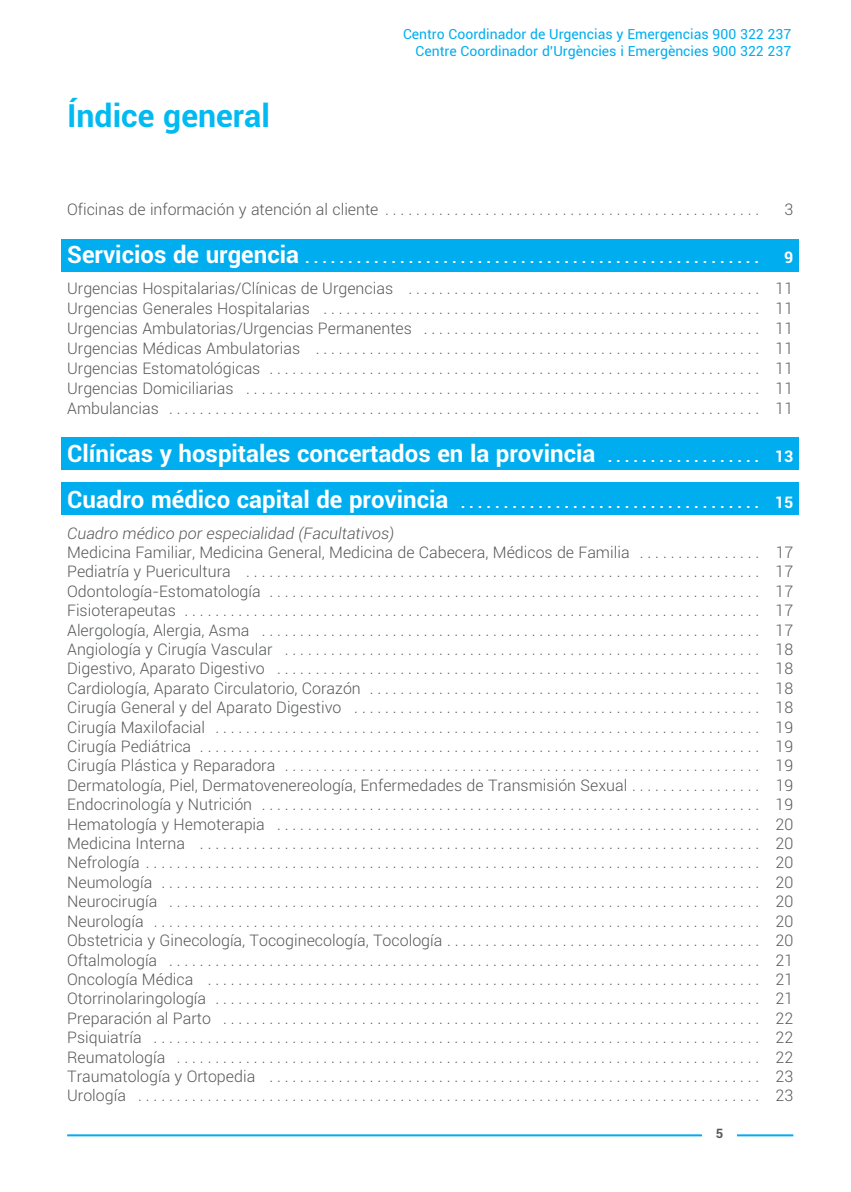
<style>
.page{position:relative;width:851px;height:1192px;background:#fff}
.page>*{position:absolute;margin:0;border:0;box-sizing:border-box;transform-origin:0 0}
.t1{font:700 32px "Roboto";color:#00baf1}
.t2{font:700 24px "Roboto";color:#fff}
.t3{font:300 16px/19.4px "Roboto";color:#57585a;text-align:justify}
.t4{font:italic 300 16px/30.8px "Roboto";color:#57585a}
.t5{font:700 16px "Roboto";color:#fff}
.t6{font:14px/16.8px "Roboto";color:#00aeef;text-align:right}
.t7{font:700 13px "Roboto";color:#57585a}
.s1{font-size:24px}
.s2{font-size:16px}
.s3{font-weight:700;font-style:normal;font-size:24px;color:#fff}
.s4{font-weight:700;font-style:normal;color:#fff}
</style>
<div class="page">
<div style="left:61px;top:482px;width:737px;height:33px;background:#00aeef"></div>
<hr style="left:67px;top:1134px;width:726px;height:2px;background:#00aeef">
<div style="left:702px;top:1123px;width:34px;height:23px;background:#fff"></div>
<div style="left:61px;top:436px;width:737px;height:33px;background:#00aeef"></div>
<div style="left:61px;top:239px;width:737px;height:32px;background:#00aeef"></div>
<h1 class="t1" style="left:67px;top:103px;width:204px">Índice general</h1>
<p class="t6" style="left:403px;top:27px;width:389px">Centro Coordinador de Urgencias y Emergencias 900 322 237<br>Centre Coordinador d’Urgències i Emergències 900 322 237</p>
<p class="t3" style="left:67px;top:201px;width:693px">Oficinas de información y atención al cliente . . . . . . . . . . . . . . . . . . . . . . . . . . . . . . . . . . . . . . . . . . . . . . . . .</p>
<p class="t3" style="left:784px;top:201px;width:10px">3</p>
<p class="t5" style="left:67px;top:251px;width:693px"><span class="s1">Servicios de urgencia</span> . . . . . . . . . . . . . . . . . . . . . . . . . . . . . . . . . . . . . . . . . . . . . . . . . . . . .</p>
<p class="t5" style="left:784px;top:251px;width:11px">9</p>
<p class="t3" style="left:67px;top:280px;width:727px;line-height:20px">Urgencias Hospitalarias/Clínicas de Urgencias . . . . . . . . . . . . . . . . . . . . . . . . . . . . . . . . . . . . . . . . . . . . . . 11<br>Urgencias Generales Hospitalarias . . . . . . . . . . . . . . . . . . . . . . . . . . . . . . . . . . . . . . . . . . . . . . . . . . . . . . . . . 11<br>Urgencias Ambulatorias/Urgencias Permanentes . . . . . . . . . . . . . . . . . . . . . . . . . . . . . . . . . . . . . . . . . . . . 11<br>Urgencias Médicas Ambulatorias . . . . . . . . . . . . . . . . . . . . . . . . . . . . . . . . . . . . . . . . . . . . . . . . . . . . . . . . . . 11<br>Urgencias Estomatológicas . . . . . . . . . . . . . . . . . . . . . . . . . . . . . . . . . . . . . . . . . . . . . . . . . . . . . . . . . . . . . . . . 11<br>Urgencias Domiciliarias . . . . . . . . . . . . . . . . . . . . . . . . . . . . . . . . . . . . . . . . . . . . . . . . . . . . . . . . . . . . . . . . . . . 11<br>Ambulancias . . . . . . . . . . . . . . . . . . . . . . . . . . . . . . . . . . . . . . . . . . . . . . . . . . . . . . . . . . . . . . . . . . . . . . . . . . . . . 11</p>
<h2 class="t2" style="left:67px;top:444px;width:727px">Clínicas y hospitales concertados en la provincia <span class="s2">. . . . . . . . . . . . . . . . . . 13</span></h2>
<p class="t4" style="left:67px;top:488px;width:727px"><span class="s3">Cuadro médico capital de provincia</span> <span class="s4">. . . . . . . . . . . . . . . . . . . . . . . . . . . . . . . . . . . 15<br></span>Cuadro médico por especialidad (Facultativos)</p>
<p class="t3" style="left:67px;top:544px;width:727px">Medicina Familiar, Medicina General, Medicina de Cabecera, Médicos de Familia . . . . . . . . . . . . . . . . 17<br>Pediatría y Puericultura . . . . . . . . . . . . . . . . . . . . . . . . . . . . . . . . . . . . . . . . . . . . . . . . . . . . . . . . . . . . . . . . . . . 17<br>Odontología-Estomatología . . . . . . . . . . . . . . . . . . . . . . . . . . . . . . . . . . . . . . . . . . . . . . . . . . . . . . . . . . . . . . . . 17<br>Fisioterapeutas . . . . . . . . . . . . . . . . . . . . . . . . . . . . . . . . . . . . . . . . . . . . . . . . . . . . . . . . . . . . . . . . . . . . . . . . . . . 17<br>Alergología, Alergia, Asma . . . . . . . . . . . . . . . . . . . . . . . . . . . . . . . . . . . . . . . . . . . . . . . . . . . . . . . . . . . . . . . . . 17<br>Angiología y Cirugía Vascular . . . . . . . . . . . . . . . . . . . . . . . . . . . . . . . . . . . . . . . . . . . . . . . . . . . . . . . . . . . . . . 18<br>Digestivo, Aparato Digestivo . . . . . . . . . . . . . . . . . . . . . . . . . . . . . . . . . . . . . . . . . . . . . . . . . . . . . . . . . . . . . . . 18<br>Cardiología, Aparato Circulatorio, Corazón . . . . . . . . . . . . . . . . . . . . . . . . . . . . . . . . . . . . . . . . . . . . . . . . . . . 18<br>Cirugía General y del Aparato Digestivo . . . . . . . . . . . . . . . . . . . . . . . . . . . . . . . . . . . . . . . . . . . . . . . . . . . . . 18<br>Cirugía Maxilofacial . . . . . . . . . . . . . . . . . . . . . . . . . . . . . . . . . . . . . . . . . . . . . . . . . . . . . . . . . . . . . . . . . . . . . . . 19<br>Cirugía Pediátrica . . . . . . . . . . . . . . . . . . . . . . . . . . . . . . . . . . . . . . . . . . . . . . . . . . . . . . . . . . . . . . . . . . . . . . . . . 19<br>Cirugía Plástica y Reparadora . . . . . . . . . . . . . . . . . . . . . . . . . . . . . . . . . . . . . . . . . . . . . . . . . . . . . . . . . . . . . . 19<br>Dermatología, Piel, Dermatovenereología, Enfermedades de Transmisión Sexual . . . . . . . . . . . . . . . . . 19<br>Endocrinología y Nutrición . . . . . . . . . . . . . . . . . . . . . . . . . . . . . . . . . . . . . . . . . . . . . . . . . . . . . . . . . . . . . . . . . 19<br>Hematología y Hemoterapia . . . . . . . . . . . . . . . . . . . . . . . . . . . . . . . . . . . . . . . . . . . . . . . . . . . . . . . . . . . . . . . 20<br>Medicina Interna . . . . . . . . . . . . . . . . . . . . . . . . . . . . . . . . . . . . . . . . . . . . . . . . . . . . . . . . . . . . . . . . . . . . . . . . . 20<br>Nefrología . . . . . . . . . . . . . . . . . . . . . . . . . . . . . . . . . . . . . . . . . . . . . . . . . . . . . . . . . . . . . . . . . . . . . . . . . . . . . . . . 20<br>Neumología . . . . . . . . . . . . . . . . . . . . . . . . . . . . . . . . . . . . . . . . . . . . . . . . . . . . . . . . . . . . . . . . . . . . . . . . . . . . . . 20<br>Neurocirugía . . . . . . . . . . . . . . . . . . . . . . . . . . . . . . . . . . . . . . . . . . . . . . . . . . . . . . . . . . . . . . . . . . . . . . . . . . . . . 20<br>Neurología . . . . . . . . . . . . . . . . . . . . . . . . . . . . . . . . . . . . . . . . . . . . . . . . . . . . . . . . . . . . . . . . . . . . . . . . . . . . . . . 20<br>Obstetricia y Ginecología, Tocoginecología, Tocología . . . . . . . . . . . . . . . . . . . . . . . . . . . . . . . . . . . . . . . . . 20<br>Oftalmología . . . . . . . . . . . . . . . . . . . . . . . . . . . . . . . . . . . . . . . . . . . . . . . . . . . . . . . . . . . . . . . . . . . . . . . . . . . . . 21<br>Oncología Médica . . . . . . . . . . . . . . . . . . . . . . . . . . . . . . . . . . . . . . . . . . . . . . . . . . . . . . . . . . . . . . . . . . . . . . . . 21<br>Otorrinolaringología . . . . . . . . . . . . . . . . . . . . . . . . . . . . . . . . . . . . . . . . . . . . . . . . . . . . . . . . . . . . . . . . . . . . . . . 21<br>Preparación al Parto . . . . . . . . . . . . . . . . . . . . . . . . . . . . . . . . . . . . . . . . . . . . . . . . . . . . . . . . . . . . . . . . . . . . . . 22<br>Psiquiatría . . . . . . . . . . . . . . . . . . . . . . . . . . . . . . . . . . . . . . . . . . . . . . . . . . . . . . . . . . . . . . . . . . . . . . . . . . . . . . . 22<br>Reumatología . . . . . . . . . . . . . . . . . . . . . . . . . . . . . . . . . . . . . . . . . . . . . . . . . . . . . . . . . . . . . . . . . . . . . . . . . . . . 22<br>Traumatología y Ortopedia . . . . . . . . . . . . . . . . . . . . . . . . . . . . . . . . . . . . . . . . . . . . . . . . . . . . . . . . . . . . . . . . 23<br>Urología . . . . . . . . . . . . . . . . . . . . . . . . . . . . . . . . . . . . . . . . . . . . . . . . . . . . . . . . . . . . . . . . . . . . . . . . . . . . . . . . . 23</p>
<p class="t7" style="left:715px;top:1128px;width:9px">5</p>
</div>
